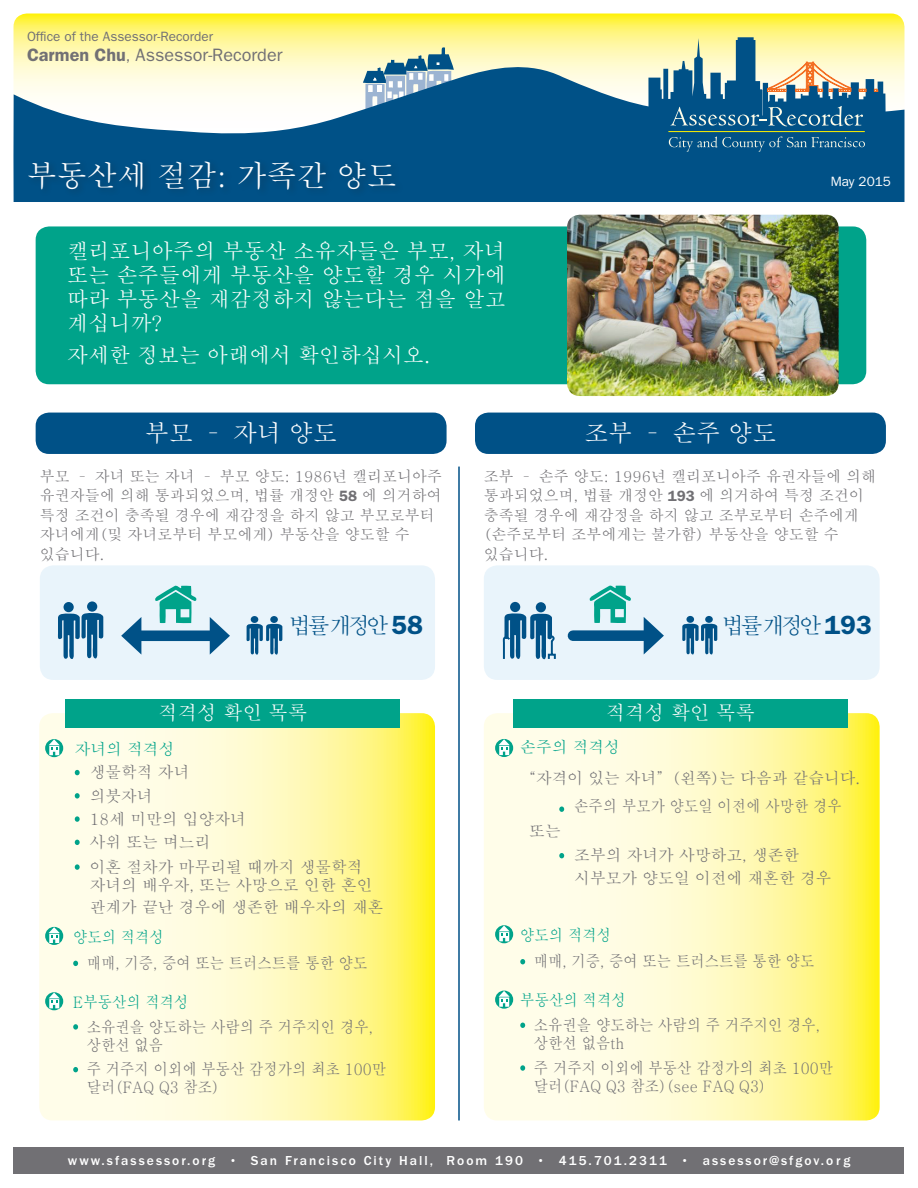
<style>
.page{position:relative;width:918px;height:1188px;background:#fff}
.page>*{position:absolute;margin:0;border:0;box-sizing:border-box;transform-origin:0 0}
.t1{font:500 30px "Adobe Myungjo Std";color:#fff}
.t2{font:500 24px "Adobe Myungjo Std";color:#fff}
.t3{font:500 22.5px "Adobe Myungjo Std";letter-spacing:-.18em;color:#005187}
.t4{font:500 21px/24px "Adobe Myungjo Std";letter-spacing:.01em;color:#fff;text-align:justify}
.t5{font:500 19.5px "Adobe Myungjo Std";color:#fff}
.t6{font:18px "ITC Franklin Gothic Std";color:#717074}
.t7{font:500 15.75px/18px "Adobe Myungjo Std";color:#717074;scale:.91 1}
.t8{font:500 15.75px/18px "Adobe Myungjo Std";color:#717074}
.t9{font:500 15.75px "Adobe Myungjo Std";color:#00a38a;scale:.91 1}
.t10{font:500 15.75px "Adobe Myungjo Std";color:#00a38a}
.t11{font:500 15px/19.5px "Adobe Myungjo Std";color:#717074}
.t12{font:500 13.5px "ITC Franklin Gothic Std";letter-spacing:.15em;color:#fff}
.t13{font:13.5px "ITC Franklin Gothic Std";color:#717074}
.t14{font:13.5px "ITC Franklin Gothic Std";color:#fff}
.s1{font-weight:600}
.s2{font-size:15px}
.s3{font-family:"ITC Franklin Gothic Std";font-weight:600}
.s4{font-family:"ITC Franklin Gothic Std";font-weight:600;font-size:26.4px}
</style>
<div class="page">
<svg style="left:484px;top:713px;width:396px;height:407px;background:#fef9bb"></svg>
<div style="left:484px;top:565px;width:396px;height:115px;background:#e9f4fb;border-radius:14px"></div>
<div style="left:36px;top:226px;width:830px;height:158px;background:#00a38a;border-radius:14px"></div>
<svg style="left:14px;top:14px;width:890px;height:47px;background:#fff57a"></svg>
<svg style="left:363px;top:46px;width:91px;height:15px"></svg>
<div style="left:14px;top:1147px;width:890px;height:27px;background:#717074"></div>
<svg style="left:13px;top:61px;width:891px;height:141px;background:#5288a7"></svg>
<svg style="left:39px;top:713px;width:396px;height:407px;background:#fef9ba"></svg>
<img style="left:567px;top:215px;width:272px;height:181px">
<div style="left:66px;top:699px;width:334px;height:28px;background:#00a38a"></div>
<svg style="left:45px;top:739px;width:18px;height:18px"></svg>
<svg style="left:49px;top:739px;width:11px;height:16px"></svg>
<svg style="left:495px;top:739px;width:18px;height:18px"></svg>
<svg style="left:499px;top:739px;width:11px;height:16px"></svg>
<hr style="left:458px;top:467px;width:2px;height:653px;background:#005187">
<svg style="left:589px;top:585px;width:42px;height:38px"></svg>
<div style="left:573px;top:630px;width:79px;height:11px;background:#005187"></div>
<svg style="left:644px;top:617px;width:20px;height:37px"></svg>
<div style="left:510px;top:602px;width:10px;height:10px;background:#005187;border-radius:50%"></div>
<div style="left:705px;top:616px;width:8px;height:7px;background:#005187;border-radius:50%"></div>
<div style="left:40px;top:565px;width:395px;height:115px;background:#e9f4fb;border-radius:14px"></div>
<svg style="left:155px;top:585px;width:42px;height:38px"></svg>
<div style="left:133px;top:630px;width:85px;height:11px;background:#005187"></div>
<svg style="left:121px;top:617px;width:20px;height:37px"></svg>
<svg style="left:210px;top:617px;width:20px;height:38px"></svg>
<div style="left:64px;top:602px;width:10px;height:10px;background:#005187;border-radius:50%"></div>
<div style="left:270px;top:616px;width:8px;height:7px;background:#005187;border-radius:50%"></div>
<div style="left:513px;top:699px;width:335px;height:28px;background:#00a38a"></div>
<svg style="left:73px;top:961px;width:5px;height:5px"></svg>
<div style="left:87px;top:601px;width:10px;height:11px;background:#005187;border-radius:50%"></div>
<svg style="left:58px;top:612px;width:45px;height:47px"></svg>
<div style="left:251px;top:616px;width:7px;height:7px;background:#005187;border-radius:50%"></div>
<svg style="left:246px;top:623px;width:36px;height:32px"></svg>
<div style="left:536px;top:602px;width:10px;height:10px;background:#005187;border-radius:50%"></div>
<svg style="left:502px;top:613px;width:54px;height:47px"></svg>
<div style="left:686px;top:616px;width:8px;height:7px;background:#005187;border-radius:50%"></div>
<svg style="left:682px;top:623px;width:35px;height:32px"></svg>
<div style="left:26px;top:158px;width:378px;height:40px;background:#005084"></div>
<div style="left:36px;top:413px;width:411px;height:41px;background:#005187;border-radius:13px"></div>
<div style="left:475px;top:413px;width:411px;height:41px;background:#005187;border-radius:13px"></div>
<svg style="left:75px;top:770px;width:5px;height:5px"></svg>
<svg style="left:75px;top:793px;width:5px;height:6px"></svg>
<svg style="left:75px;top:816px;width:5px;height:6px"></svg>
<svg style="left:75px;top:840px;width:5px;height:5px"></svg>
<svg style="left:75px;top:864px;width:5px;height:6px"></svg>
<svg style="left:559px;top:806px;width:5px;height:6px"></svg>
<svg style="left:559px;top:853px;width:5px;height:5px"></svg>
<svg style="left:73px;top:1024px;width:5px;height:6px"></svg>
<svg style="left:73px;top:1067px;width:5px;height:5px"></svg>
<svg style="left:520px;top:959px;width:5px;height:5px"></svg>
<svg style="left:520px;top:1023px;width:5px;height:5px"></svg>
<svg style="left:520px;top:1065px;width:5px;height:6px"></svg>
<svg style="left:45px;top:927px;width:18px;height:18px"></svg>
<svg style="left:49px;top:927px;width:11px;height:16px"></svg>
<svg style="left:45px;top:992px;width:18px;height:18px"></svg>
<svg style="left:49px;top:993px;width:11px;height:15px"></svg>
<svg style="left:495px;top:925px;width:18px;height:18px"></svg>
<svg style="left:499px;top:926px;width:11px;height:15px"></svg>
<svg style="left:495px;top:991px;width:18px;height:18px"></svg>
<svg style="left:499px;top:991px;width:11px;height:16px"></svg>
<svg style="left:648px;top:37px;width:238px;height:118px;background:#69939c"></svg>
<p class="t13" style="left:27px;top:29px;width:188px">Office of the Assessor-Recorder</p>
<p class="t6" style="left:27px;top:44px;width:257px"><span class="s1">Carmen Chu</span><span class="s2">,</span> Assessor-Recorder</p>
<p class="t1" style="left:27px;top:160px;width:371px">부동산세 절감: 가족간 양도</p>
<p class="t4" style="left:67px;top:239px;width:440px">캘리포니아주의 부동산 소유자들은 부모, 자녀 또는 손주들에게 부동산을 양도할 경우 시가에 따라 부동산을 재감정하지 않는다는 점을 알고 계십니까?</p>
<p class="t4" style="left:67px;top:343px;width:365px">자세한 정보는 아래에서 확인하십시오.</p>
<p class="t2" style="left:145px;top:421px;width:193px">부모 – 자녀 양도</p>
<p class="t2" style="left:584px;top:421px;width:193px">조부 – 손주 양도</p>
<p class="t14" style="left:831px;top:174px;width:62px">May 2015</p>
<p class="t11" style="left:40px;top:467px;width:404px">부모 – 자녀 또는 자녀 – 부모 양도: 1986년 캘리포니아주 유권자들에 의해 통과되었으며, 법률 개정안 <span class="s3">58</span> 에 의거하여 특정 조건이 충족될 경우에 재감정을 하지 않고 부모로부터 자녀에게(및 자녀로부터 부모에게) 부동산을 양도할 수 있습니다.</p>
<p class="t11" style="left:484px;top:467px;width:394px">조부 – 손주 양도: 1996년 캘리포니아주 유권자들에 의해 통과되었으며, 법률 개정안 <span class="s3">193</span> 에 의거하여 특정 조건이 충족될 경우에 재감정을 하지 않고 조부로부터 손주에게 (손주로부터 조부에게는 불가함) 부동산을 양도할 수 있습니다.</p>
<p class="t3" style="left:289px;top:614px;width:136px">법률 개정안 <span class="s4">58</span></p>
<p class="t3" style="left:722px;top:614px;width:151px">법률 개정안 <span class="s4">193</span></p>
<p class="t5" style="left:158px;top:703px;width:151px">적격성 확인 목록</p>
<p class="t5" style="left:606px;top:703px;width:151px">적격성 확인 목록</p>
<p class="t10" style="left:75px;top:741px;width:101px">자녀의 적격성</p>
<p class="t8" style="left:90px;top:764px;width:101px">생물학적 자녀</p>
<p class="t8" style="left:90px;top:787px;width:64px">의붓자녀</p>
<p class="t8" style="left:90px;top:810px;width:158px">18세 미만의 입양자녀</p>
<p class="t8" style="left:90px;top:833px;width:122px">사위 또는 며느리</p>
<p class="t8" style="left:90px;top:858px;width:284px">이혼 절차가 마무리될 때까지 생물학적 자녀의 배우자, 또는 사망으로 인한 혼인</p>
<p class="t8" style="left:90px;top:899px;width:295px">관계가 끝난 경우에 생존한 배우자의 재혼</p>
<p class="t10" style="left:520px;top:739px;width:101px">손주의 적격성</p>
<p class="t8" style="left:520px;top:769px;width:341px">“자격이 있는 자녀”(왼쪽)는 다음과 같습니다.</p>
<p class="t7" style="left:574px;top:797px;width:295px">손주의 부모가 양도일 이전에 사망한 경우</p>
<p class="t8" style="left:529px;top:822px;width:33px">또는</p>
<p class="t8" style="left:574px;top:844px;width:259px;line-height:22.5px">조부의 자녀가 사망하고, 생존한 시부모가 양도일 이전에 재혼한 경우</p>
<p class="t9" style="left:73px;top:929px;width:101px">양도의 적격성</p>
<p class="t7" style="left:87px;top:954px;width:310px">매매, 기증, 증여 또는 트러스트를 통한 양도</p>
<p class="t9" style="left:73px;top:994px;width:128px">E부동산의 적격성</p>
<p class="t7" style="left:87px;top:1018px;width:316px">소유권을 양도하는 사람의 주 거주지인 경우, 상한선 없음</p>
<p class="t7" style="left:87px;top:1061px;width:330px">주 거주지 이외에 부동산 감정가의 최초 100만 달러(FAQ Q3 참조)</p>
<p class="t9" style="left:520px;top:927px;width:101px">양도의 적격성</p>
<p class="t7" style="left:534px;top:953px;width:310px">매매, 기증, 증여 또는 트러스트를 통한 양도</p>
<p class="t9" style="left:520px;top:992px;width:117px">부동산의 적격성</p>
<p class="t7" style="left:534px;top:1016px;width:316px">소유권을 양도하는 사람의 주 거주지인 경우, 상한선 없음th</p>
<p class="t7" style="left:534px;top:1059px;width:330px">주 거주지 이외에 부동산 감정가의 최초 100만 달러(FAQ Q3 참조)(see FAQ Q3)</p>
<p class="t12" style="left:68px;top:1153px;width:784px">www.sfassessor.org • San Francisco City Hall, Room 190 • 415.701.2311 • assessor@sfgov.org</p>
</div>
